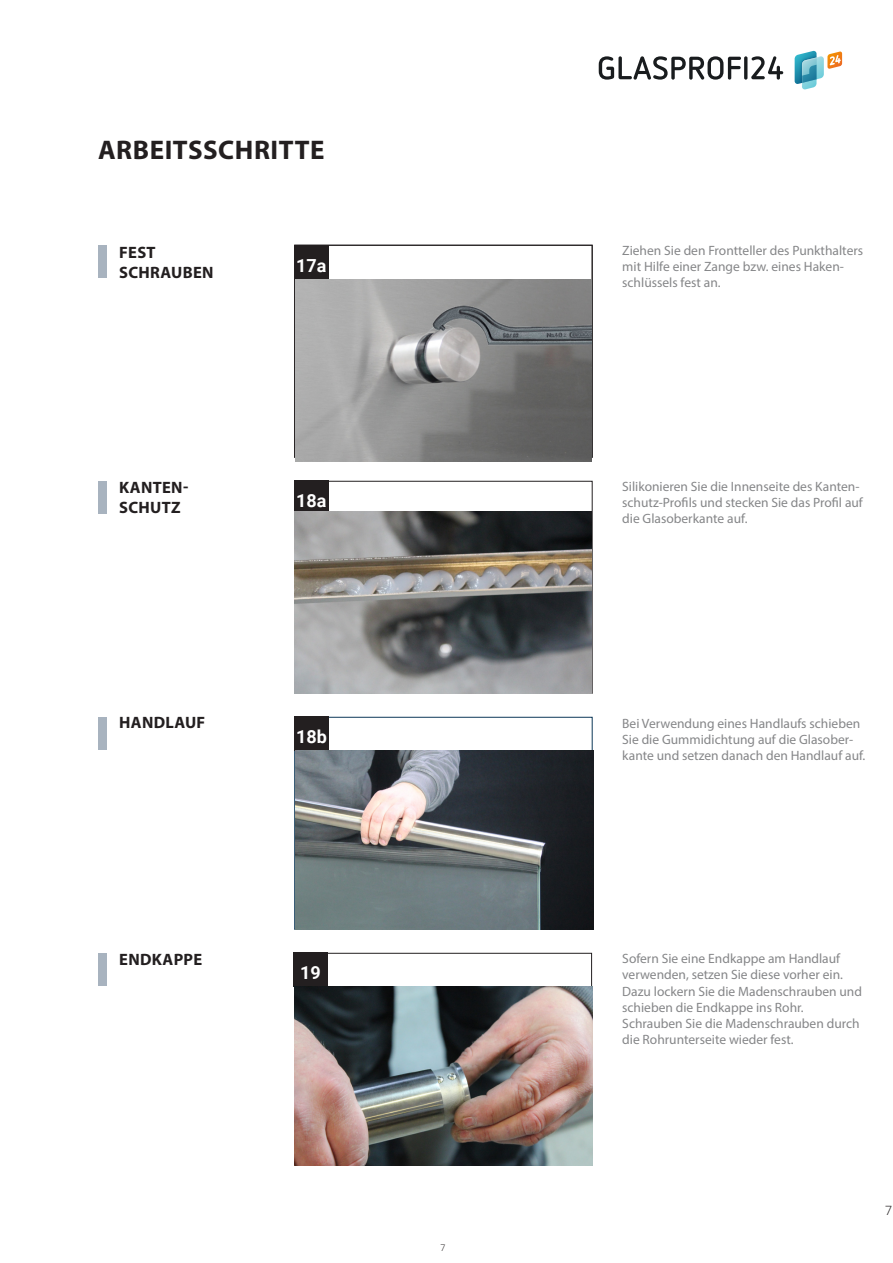
<style>
.page{position:relative;width:893px;height:1263px;background:#fff}
.page>*{position:absolute;margin:0;border:0;box-sizing:border-box;transform-origin:0 0}
.Überschrift_Myriad_Pro{font:700 27px "Myriad Pro";letter-spacing:.02em;color:#231f20}
.Bildbeschreibung_Subhead{font:700 18px "Roboto";color:#fff}
.Kapitelüberschrift_Myriad_Prod{font:700 16.5px/19.8px "Myriad Pro";letter-spacing:.02em;color:#231f20}
.Copy_Myriad_Prod{font:13.5px/16.2px "Myriad Pro";color:#858688}
.t1{font:300 12.75px "Roboto";color:#231f20}
.t2{font:300 9px "Roboto";color:#231f20}
</style>
<div class="page">
<svg style="left:795px;top:51px;width:47px;height:39px"></svg>
<svg style="left:599px;top:56px;width:184px;height:24px"></svg>
<div style="left:98px;top:245px;width:8px;height:33px;background:#a8b3bf"></div>
<div style="left:98px;top:481px;width:8px;height:33px;background:#a8b3bf"></div>
<div style="left:98px;top:717px;width:8px;height:33px;background:#a8b3bf"></div>
<div style="left:98px;top:953px;width:8px;height:33px;background:#a8b3bf"></div>
<div style="left:294px;top:245px;width:34px;height:34px;background:#231f20"></div>
<div style="left:294px;top:481px;width:34px;height:34px;background:#231f20"></div>
<div style="left:294px;top:717px;width:34px;height:34px;background:#231f20"></div>
<img style="left:296px;top:279px;width:296px;height:182px">
<div style="left:293px;top:952px;width:35px;height:34px;background:#231f20"></div>
<img style="left:294px;top:512px;width:298px;height:181px">
<img style="left:295px;top:750px;width:299px;height:179px">
<img style="left:294px;top:986px;width:299px;height:179px">
<p class="Überschrift_Myriad_Pro" style="left:98px;top:132px;width:228px">ARBEITSSCHRITTE</p>
<p class="Kapitelüberschrift_Myriad_Prod" style="left:119px;top:242px;width:96px">FEST<br>SCHRAUBEN</p>
<p class="Kapitelüberschrift_Myriad_Prod" style="left:119px;top:477px;width:71px">KANTEN-<br>SCHUTZ</p>
<p class="Kapitelüberschrift_Myriad_Prod" style="left:119px;top:711px;width:88px">HANDLAUF</p>
<p class="Kapitelüberschrift_Myriad_Prod" style="left:119px;top:949px;width:85px">ENDKAPPE</p>
<p class="Bildbeschreibung_Subhead" style="left:296px;top:253px;width:32px">17a</p>
<p class="Bildbeschreibung_Subhead" style="left:296px;top:488px;width:32px">18a</p>
<p class="Bildbeschreibung_Subhead" style="left:296px;top:724px;width:32px">18b</p>
<p class="Bildbeschreibung_Subhead" style="left:300px;top:960px;width:22px">19</p>
<p class="t2" style="left:441px;top:1242px;width:6px">7</p>
<p class="Copy_Myriad_Prod" style="left:622px;top:242px;width:242px">Ziehen Sie den Frontteller des Punkthalters mit Hilfe einer Zange bzw. eines Haken&shy;schlüssels fest an.</p>
<p class="Copy_Myriad_Prod" style="left:622px;top:478px;width:242px">Silikonieren Sie die Innenseite des Kanten&shy;schutz-Profils und stecken Sie das Profil auf die Glasoberkante auf.</p>
<p class="Copy_Myriad_Prod" style="left:622px;top:715px;width:245px">Bei Verwendung eines Handlaufs schieben<br>Sie die Gummidichtung auf die Glasober&shy;kante und setzen danach den Handlauf auf.</p>
<p class="Copy_Myriad_Prod" style="left:622px;top:950px;width:241px">Sofern Sie eine Endkappe am Handlauf verwenden, setzen Sie diese vorher ein.<br>Dazu lockern Sie die Madenschrauben und schieben die Endkappe ins Rohr.</p>
<p class="Copy_Myriad_Prod" style="left:622px;top:1015px;width:239px">Schrauben Sie die Madenschrauben durch die Rohrunterseite wieder fest.</p>
<p class="t1" style="left:885px;top:1202px;width:9px">7</p>
</div>
